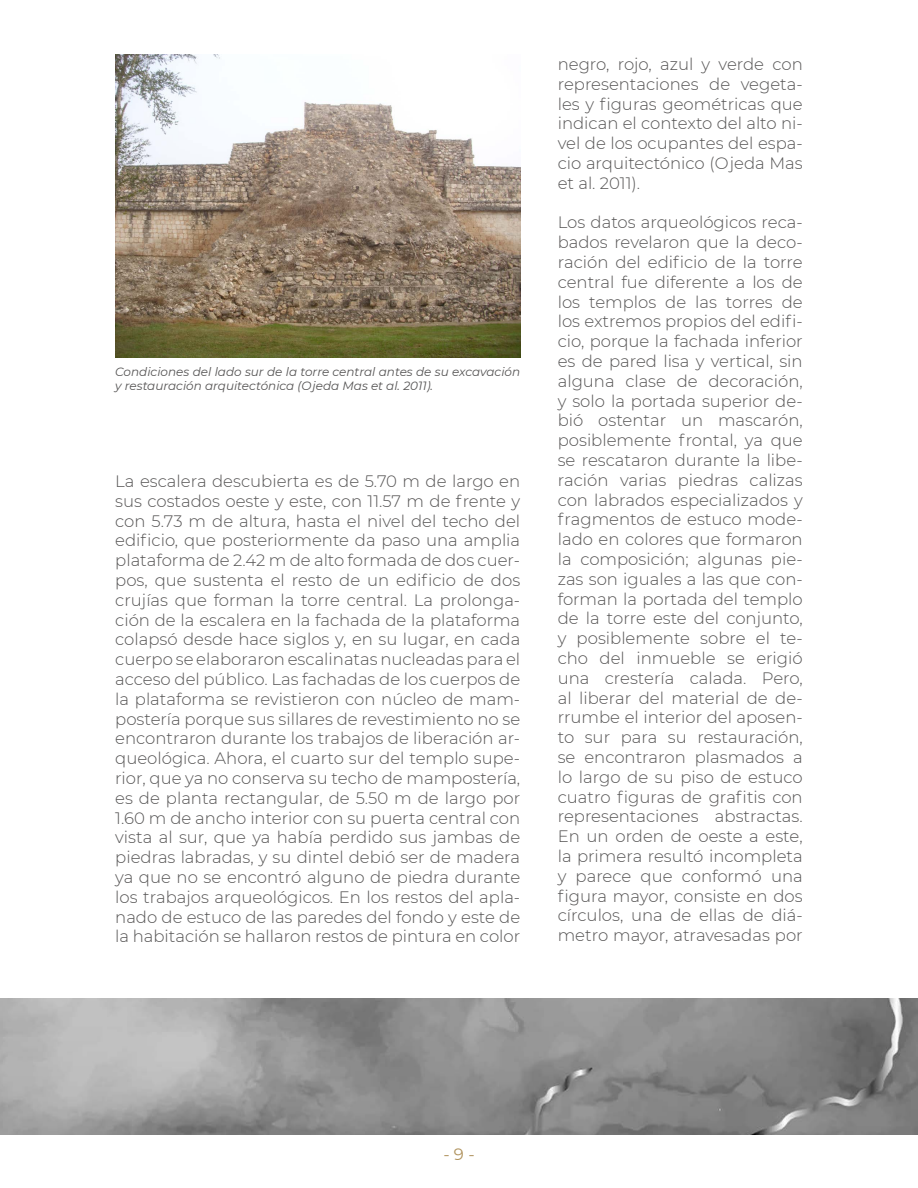
<style>
.page{position:relative;width:918px;height:1188px;background:#fff}
.page>*{position:absolute;margin:0;border:0;box-sizing:border-box;transform-origin:0 0}
.t1{font:16.5px/19.8px "Montserrat Light 2";color:#555454;text-align:justify}
.t2{font:300 16.5px "Montserrat";color:#555454}
.t3{font:16.5px "Montserrat";color:#b0935e}
.t4{font:italic 12px/14.4px "Montserrat";color:#555454}
.s1{font-family:"Montserrat Light 2";font-weight:400}
</style>
<div class="page">
<img style="left:0;top:999px;width:918px;height:136px">
<img style="left:115px;top:54px;width:405px;height:304px">
<p class="t4" style="left:115px;top:364px;width:407px">Condiciones del lado sur de la torre central antes de su excavación y restauración arquitectónica (Ojeda Mas et al. 2011).</p>
<p class="t1" style="left:115px;top:471px;width:407px">La escalera descubierta es de 5.70 m de largo en sus costados oeste y este, con 11.57 m de frente y con 5.73 m de altura, hasta el nivel del techo del</p>
<p class="t2" style="left:115px;top:529px;width:407px">edificio, que posteriormente da paso una amplia</p>
<p class="t1" style="left:115px;top:550px;width:406px">plataforma de 2.42 m de alto formada de dos cuer-</p>
<p class="t2" style="left:115px;top:569px;width:407px">pos, que sustenta el resto de un edificio de dos</p>
<p class="t1" style="left:115px;top:589px;width:407px">crujías que forman la torre central. La prolonga&shy;ción de la escalera en la fachada de la plataforma colapsó desde hace siglos y, en su lugar, en cada cuerpo se elaboraron escalinatas nucleadas para el acceso del público. Las fachadas de los cuerpos de la plataforma se revistieron con núcleo de mam&shy;postería porque sus sillares de revestimiento no se encontraron durante los trabajos de liberación ar&shy;queológica. Ahora, el cuarto sur del templo supe&shy;rior, que ya no conserva su techo de mampostería, es de planta rectangular, de 5.50 m de largo por 1.60 m de ancho interior con su puerta central con vista al sur, que ya había perdido sus jambas de piedras labradas, y su dintel debió ser de madera ya que no se encontró alguno de piedra durante los trabajos arqueológicos. En los restos del apla&shy;nado de estuco de las paredes del fondo y este de la habitación se hallaron restos de pintura en color</p>
<p class="t1" style="left:558px;top:54px;width:247px">negro, rojo, azul y verde con representaciones de vegeta-</p>
<p class="t2" style="left:558px;top:93px;width:247px">les y figuras geométricas que</p>
<p class="t1" style="left:558px;top:113px;width:247px">indican el contexto del alto ni&shy;vel de los ocupantes del espa&shy;cio arquitectónico (Ojeda Mas et al. 2011).</p>
<p class="t1" style="left:558px;top:212px;width:246px">Los datos arqueológicos reca&shy;bados revelaron que la deco-</p>
<p class="t2" style="left:558px;top:251px;width:247px">ración del edificio de la torre</p>
<p class="t1" style="left:558px;top:271px;width:247px">central fue diferente a los de los templos de las torres de</p>
<p class="t2" style="left:558px;top:310px;width:247px">los extremos propios del edifi<span class="s1">-</span></p>
<p class="t1" style="left:558px;top:331px;width:247px">cio, porque la fachada inferior es de pared lisa y vertical, sin alguna clase de decoración, y solo la portada superior de&shy;bió ostentar un mascarón, posiblemente frontal, ya que se rescataron durante la libe&shy;ración varias piedras calizas con labrados especializados y fragmentos de estuco mode&shy;lado en colores que formaron la composición; algunas pie&shy;zas son iguales a las que con&shy;forman la portada del templo de la torre este del conjunto, y posiblemente sobre el te&shy;cho del inmueble se erigió una crestería calada. Pero, al liberar del material de de&shy;rrumbe el interior del aposen&shy;to sur para su restauración, se encontraron plasmados a lo largo de su piso de estuco</p>
<p class="t2" style="left:558px;top:786px;width:247px">cuatro figuras de grafitis con</p>
<p class="t1" style="left:558px;top:806px;width:247px">representaciones abstractas.<br>En un orden de oeste a este, la primera resultó incompleta y parece que conformó una</p>
<p class="t2" style="left:558px;top:885px;width:247px">figura mayor, consiste en dos</p>
<p class="t1" style="left:558px;top:905px;width:247px">círculos, una de ellas de diá&shy;metro mayor, atravesadas por</p>
<p class="t3" style="left:443px;top:1143px;width:33px">- 9 -</p>
</div>
